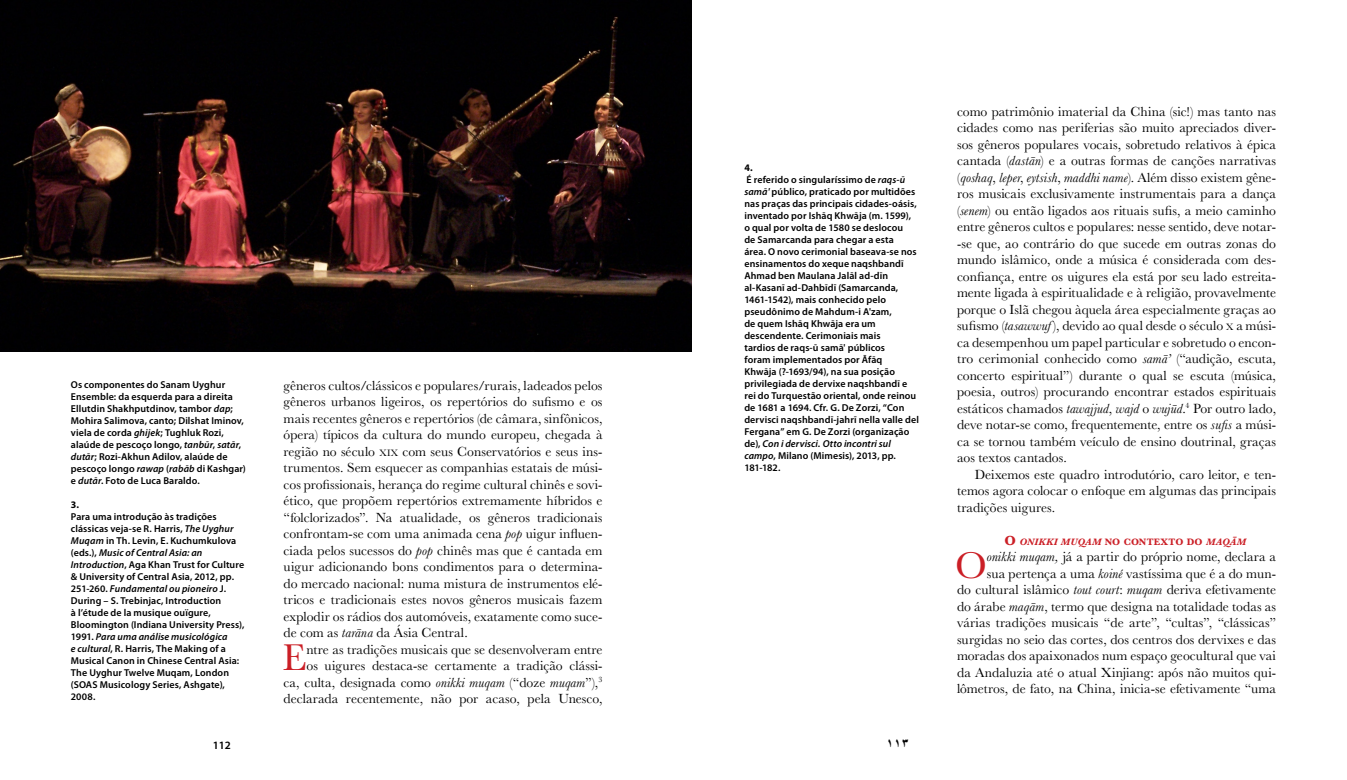
<style>
.page{position:relative;width:1347px;height:780px;background:#fff}
.page>*{position:absolute;margin:0;border:0;box-sizing:border-box;transform-origin:0 0}
.texto_corpo{font:38.62px "Baskerville";color:#cb1f26}
.texto_corpo-2{font:13.75px/16.5px "Baskerville";letter-spacing:.005em;color:#000;text-align:justify}
.DIDASCALIA_E_NOTAS{font:700 13.75px "Times New Roman";color:#000}
.DIDASCALIA_E_NOTAS-2{font:600 11.25px "Myriad Pro";color:#000}
.didascalia_fotos{font:600 10px/12px "Myriad Pro";letter-spacing:.01em;color:#000}
.didascalia_fotos-2{font:700 10px "Myriad Pro";color:#000}
.vermelho{font:italic 700 9.62px "Baskerville";letter-spacing:.01em;color:#cb1f26}
.s1{font-style:italic}
.s2{font-size:9.62px}
.s3{font-style:normal;font-size:13.75px}
.s4{font-style:normal}
</style>
<div class="page">
<img style="left:0;top:0;width:691px;height:351px">
<p class="didascalia_fotos" style="left:71px;top:378px;width:177px">Os componentes do Sanam Uyghur Ensemble: da esquerda para a direita Ellutdin Shakhputdinov, tambor <span class="s1">dap</span>; Mohira Salimova, canto; Dilshat Iminov, viela de corda <span class="s1">ghijek</span>; Tughluk Rozi, alaúde de pescoço longo, <span class="s1">tanbūr</span>, <span class="s1">satār</span>, <span class="s1">dutār</span>; Rozi-Akhun Adilov, alaúde de pescoço longo <span class="s1">rawap</span> (<span class="s1">rabāb</span> di Kashgar) e <span class="s1">dutār</span>. Foto de Luca Baraldo.</p>
<p class="didascalia_fotos-2" style="left:71px;top:498px;width:10px">3.</p>
<p class="didascalia_fotos" style="left:71px;top:510px;width:175px">Para uma introdução às tradições clássicas veja-se R. Harris, <span class="s1">The Uyghur Muqam</span> in Th. Levin, E. Kuchumkulova (eds.), <span class="s1">Music of Central Asia: an Introduction</span>, Aga Khan Trust for Culture &amp; University of Central Asia, 2012, pp.<br>251-260. <span class="s1">Fundamental ou pioneiro</span> J.<br>During – S. Trebinjac, Introduction<br>à l’étude de la musique ouïgure, Bloomington (Indiana University Press), 1991. <span class="s1">Para uma análise musicológica<br>e cultural</span>, R. Harris, The Making of a Musical Canon in Chinese Central Asia:<br>The Uyghur Twelve Muqam, London (SOAS Musicology Series, Ashgate), 2008.</p>
<p class="texto_corpo-2" style="left:283px;top:377px;width:320px">gêneros cultos/clássicos e populares/rurais, ladeados pelos gêneros urbanos ligeiros, os repertórios do sufismo e os mais recentes gêneros e repertórios (de câmara, sinfônicos, ópera) típicos da cultura do mundo europeu, chegada à região no século <span class="s2">XIX</span> com seus Conservatórios e seus ins&shy;trumentos. Sem esquecer as companhias estatais de músi&shy;cos profissionais, herança do regime cultural chinês e sovi&shy;ético, que propõem repertórios extremamente híbridos e “folclorizados”. Na atualidade, os gêneros tradicionais confrontam-se com uma animada cena <span class="s1">pop</span> uigur influen&shy;ciada pelos sucessos do <span class="s1">pop</span> chinês mas que é cantada em uigur adicionando bons condimentos para o determina&shy;do mercado nacional: numa mistura de instrumentos elé&shy;tricos e tradicionais estes novos gêneros musicais fazem explodir os rádios dos automóveis, exatamente como suce&shy;de com as <span class="s1">tarāna</span> da Ásia Central.</p>
<p class="texto_corpo" style="left:282px;top:633px;width:26px">E</p>
<p class="texto_corpo-2" style="left:283px;top:641px;width:320px;text-align:right">ntre as tradições musicais que se desenvolveram entre<br>os uigures destaca-se certamente a tradição clássi-<br>ca, culta, designada como <span class="s1">onikki muqam</span> (“doze <span class="s1">muqam</span>”),<sup>3 </sup>declarada recentemente, não por acaso, pela Unesco,</p>
<p class="didascalia_fotos-2" style="left:744px;top:161px;width:10px">4.</p>
<p class="didascalia_fotos" style="left:744px;top:174px;width:176px">É referido o singularíssimo de <span class="s1">raqs-ū samā'</span> público, praticado por multidões nas praças das principais cidades-oásis, inventado por Ishāq Khwāja (m. 1599), o qual por volta de 1580 se deslocou<br>de Samarcanda para chegar a esta<br>área. O novo cerimonial baseava-se nos ensinamentos do xeque naqshbandī Ahmad ben Maulana Jalāl ad-dīn al-Kasanī ad-Dahbīdī (Samarcanda, 1461-1542), mais conhecido pelo pseudônimo de Mahdum-i A'zam,<br>de quem Ishāq Khwāja era um descendente. Cerimoniais mais<br>tardios de raqs-ū samā' públicos<br>foram implementados por Āfāq<br>Khwāja (?-1693/94), na sua posição privilegiada de dervixe naqshbandī e rei do Turquestão oriental, onde reinou de 1681 a 1694. Cfr. G. De Zorzi, “Con dervisci naqshbandī-jahrī nella valle del Fergana” em G. De Zorzi (organização de), <span class="s1">Con i dervisci. Otto incontri sul campo</span>, Milano (Mimesis), 2013, pp.<br>181-182.</p>
<p class="DIDASCALIA_E_NOTAS-2" style="left:213px;top:737px;width:20px">112</p>
<p class="DIDASCALIA_E_NOTAS" style="left:886px;top:735px;width:25px">۱۱۳</p>
<p class="texto_corpo-2" style="left:957px;top:103px;width:320px">como patrimônio imaterial da China (sic!) mas tanto nas cidades como nas periferias são muito apreciados diver&shy;sos gêneros populares vocais, sobretudo relativos à épica cantada (<span class="s1">dastān</span>) e a outras formas de canções narrativas (<span class="s1">qoshaq</span>, <span class="s1">leper</span>, <span class="s1">eytsish</span>, <span class="s1">maddhi name</span>). Além disso existem gêne&shy;ros musicais exclusivamente instrumentais para a dança (<span class="s1">senem</span>) ou então ligados aos rituais sufis, a meio caminho entre gêneros cultos e populares: nesse sentido, deve notar--se que, ao contrário do que sucede em outras zonas do mundo islâmico, onde a música é considerada com des&shy;confiança, entre os uigures ela está por seu lado estreita&shy;mente ligada à espiritualidade e à religião, provavelmente porque o Islã chegou àquela área especialmente graças ao sufismo (<span class="s1">tasawwuf</span> ), devido ao qual desde o século <span class="s2">X</span> a músi&shy;ca desempenhou um papel particular e sobretudo o encon&shy;tro cerimonial conhecido como <span class="s1">samā’</span> (“audição, escuta, concerto espiritual”) durante o qual se escuta (música, poesia, outros) procurando encontrar estados espirituais estáticos chamados <span class="s1">tawajjud</span>, <span class="s1">wajd</span> o <span class="s1">wujūd</span>.<sup>4</sup> Por outro lado, deve notar-se como, frequentemente, entre os <span class="s1">sufis</span> a músi&shy;ca se tornou também veículo de ensino doutrinal, graças aos textos cantados.</p>
<p class="texto_corpo-2" style="left:957px;top:466px;width:320px;text-indent:18px">Deixemos este quadro introdutório, caro leitor, e ten&shy;temos agora colocar o enfoque em algumas das principais tradições uigures.</p>
<p class="vermelho" style="left:1004px;top:535px;width:243px"><span class="s3">O</span> ONIKKI MUQAM <span class="s4">NO CONTEXTO DO</span> MAQĀM</p>
<p class="texto_corpo" style="left:955px;top:540px;width:33px">O</p>
<p class="texto_corpo-2" style="left:957px;top:549px;width:320px;text-align:right"><span class="s1">onikki muqam,</span> já a partir do próprio nome, declara a<br>sua pertença a uma <span class="s1">koiné</span> vastíssima que é a do mun-<br>do cultural islâmico <span class="s1">tout court</span>: <span class="s1">muqam</span> deriva efetivamente do árabe <span class="s1">maqām</span>, termo que designa na totalidade todas as várias tradições musicais “de arte”, “cultas”, “clássicas” surgidas no seio das cortes, dos centros dos dervixes e das moradas dos apaixonados num espaço geocultural que vai da Andaluzia até o atual Xinjiang: após não muitos qui&shy;lômetros, de fato, na China, inicia-se efetivamente “uma</p>
</div>
